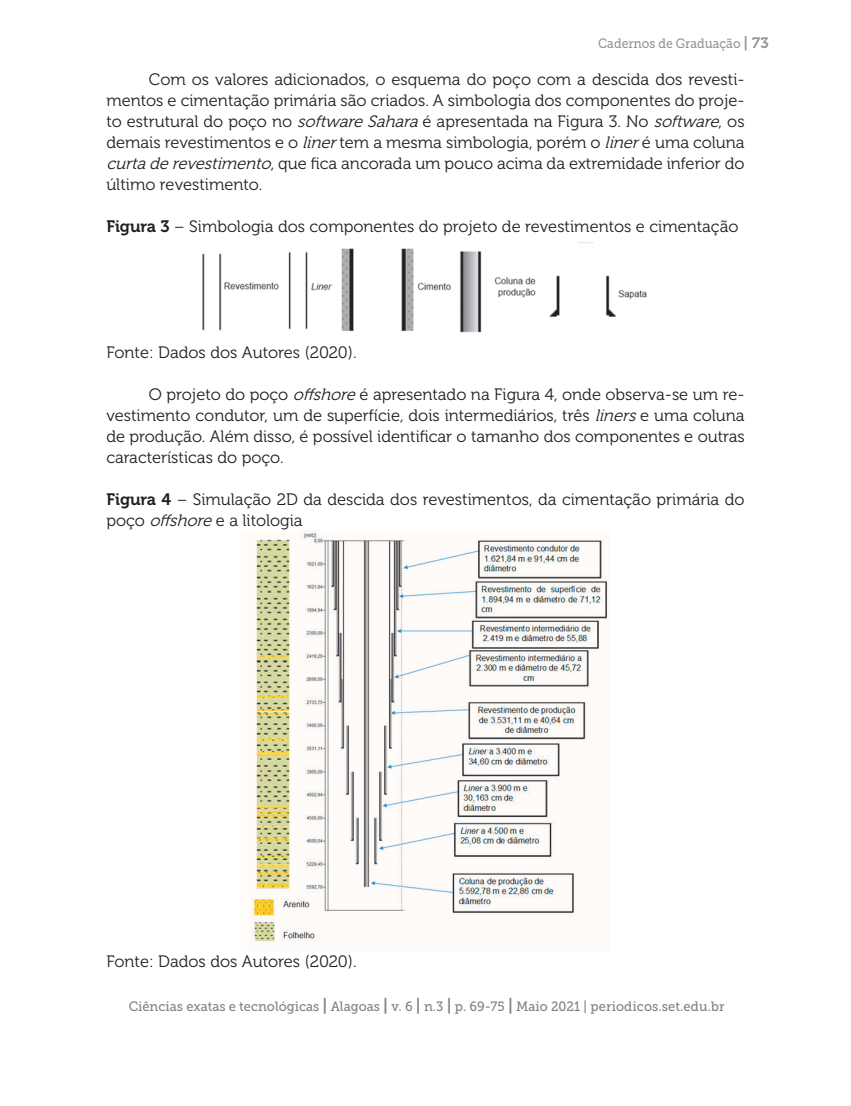
<style>
.page{position:relative;width:851px;height:1106px;background:#fff}
.page>*{position:absolute;margin:0;border:0;box-sizing:border-box;transform-origin:0 0}
.t1{font:16.5px/21px "Museo 300";color:#231f20;text-align:justify}
.t2{font:13.5px "Museo Slab 500";color:#808285;scale:.95 1}
.t3{font:13.5px "Museo Slab 500";color:#939598;scale:.9 1}
.s1{font-family:"Museo 700";font-size:15px}
.s2{font-style:italic}
.s3{font-family:"Museo 700"}
.s4{font-family:"Museo 700";font-size:16.5px}
</style>
<div class="page">
<img style="left:202px;top:248px;width:445px;height:85px">
<img style="left:251px;top:530px;width:358px;height:412px">
<p class="t3" style="left:598px;top:36px;width:191px">Cadernos de Graduação <span class="s1">| 73</span></p>
<p class="t1" style="left:106px;top:69px;width:639px;text-indent:43px">Com os valores adicionados, o esquema do poço com a descida dos revesti&shy;mentos e cimentação primária são criados. A simbologia dos componentes do proje&shy;to estrutural do poço no <span class="s2">softwareSahara</span>é apresentada na Figura 3. No <span class="s2">software</span>, os demais revestimentos e o <span class="s2">liner</span>tem a mesma simbologia, porém o <span class="s2">liner</span>é uma coluna <span class="s2">curtaderevestimento</span>, que fica ancorada um pouco acima da extremidade inferior do último revestimento.</p>
<p class="t1" style="left:106px;top:216px;width:633px"><span class="s3">Figura 3</span> – Simbologia dos componentes do projeto de revestimentos e cimentação</p>
<p class="t1" style="left:106px;top:342px;width:252px">Fonte: Dados dos Autores (2020).</p>
<p class="t1" style="left:106px;top:384px;width:639px;text-indent:43px">O projeto do poço <span class="s2">offshore</span>é apresentado na Figura 4, onde observa-se um re&shy;vestimento condutor, um de superfície, dois intermediários, três <span class="s2">liners</span>e uma coluna de produção. Além disso, é possível identificar o tamanho dos componentes e outras características do poço.</p>
<p class="t1" style="left:106px;top:489px;width:639px"><span class="s3">Figura 4</span> – Simulação 2D da descida dos revestimentos, da cimentação primária do poço <span class="s2">offshore</span>e a litologia</p>
<p class="t1" style="left:106px;top:951px;width:252px">Fonte: Dados dos Autores (2020).</p>
<p class="t2" style="left:129px;top:999px;width:628px">Ciências exatas e tecnológicas <span class="s4">|</span> Alagoas <span class="s4">|</span> v. 6 <span class="s4">|</span> n.3 <span class="s4">|</span> p. 69-75 <span class="s4">|</span> Maio 2021 | periodicos.set.edu.br</p>
</div>
